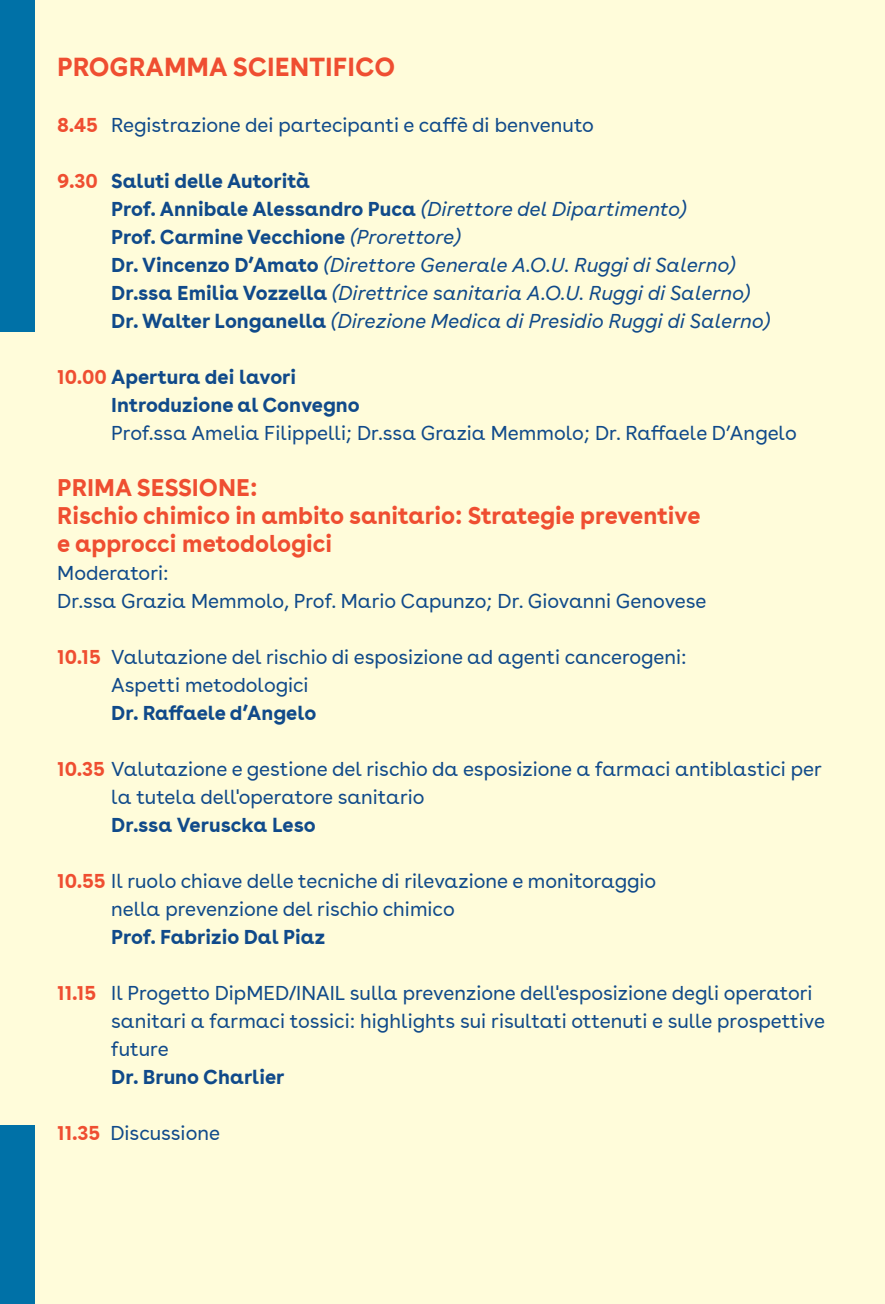
<style>
.page{position:relative;width:885px;height:1304px;background:#fff}
.page>*{position:absolute;margin:0;border:0;box-sizing:border-box;transform-origin:0 0}
.t1{font:700 26px "AOK Buenos Aires";color:#ef4e31}
.t2{font:700 24px/28px "AOK Buenos Aires";color:#ef4e31}
.t3{font:20px/28px "AOK Buenos Aires";color:#104a8a}
.t4{font:italic 20px/28px "AOK Buenos Aires";color:#104a8a}
.t5{font:700 20px/28px "AOK Buenos Aires";color:#104a8a}
.s1{font-weight:700;color:#ef4e31}
.s2{font-weight:700;font-style:normal;color:#ef4e31}
.s3{font-weight:700;font-style:normal}
.s4{color:#ef4e31}
</style>
<div class="page">
<div style="left:0;top:0;width:884px;height:1304px;background:#fffcda"></div>
<div style="left:0;top:0;width:35px;height:331px;background:#0071a7"></div>
<div style="left:0;top:1125px;width:35px;height:179px;background:#0071a7"></div>
<h1 class="t1" style="left:57px;top:44px;width:339px">PROGRAMMA SCIENTIFICO</h1>
<p class="t3" style="left:57px;top:109px;width:538px"><span class="s1">8.45</span> Registrazione dei partecipanti e caffè di benvenuto</p>
<p class="t4" style="left:111px;top:165px;width:660px;text-indent:-54px"><span class="s2">9.30</span> <span class="s3">Saluti delle Autorità<br>Prof. Annibale Alessandro Puca</span> (Direttore del Dipartimento)<br><span class="s3">Prof. Carmine Vecchione</span> (Prorettore)<br><span class="s3">Dr. Vincenzo D’Amato</span> (Direttore Generale A.O.U. Ruggi di Salerno)<br><span class="s3">Dr.ssa Emilia Vozzella</span> (Direttrice sanitaria A.O.U. Ruggi di Salerno)<br><span class="s3">Dr. Walter Longanella</span> (Direzione Medica di Presidio Ruggi di Salerno)</p>
<p class="t5" style="left:111px;top:361px;width:250px;text-indent:-54px"><span class="s4">10.00</span> Apertura dei lavori<br>Introduzione al Convegno</p>
<p class="t3" style="left:111px;top:417px;width:687px">Prof.ssa Amelia Filippelli; Dr.ssa Grazia Memmolo; Dr. Raffaele D’Angelo</p>
<p class="t2" style="left:57px;top:471px;width:644px">PRIMA SESSIONE:<br>Rischio chimico in ambito sanitario: Strategie preventive e approcci metodologici</p>
<p class="t3" style="left:57px;top:557px;width:650px">Moderatori:<br>Dr.ssa Grazia Memmolo, Prof. Mario Capunzo; Dr. Giovanni Genovese</p>
<p class="t3" style="left:111px;top:641px;width:577px;text-indent:-54px"><span class="s1">10.15</span> Valutazione del rischio di esposizione ad agenti cancerogeni:<br>Aspetti metodologici</p>
<p class="t5" style="left:111px;top:697px;width:206px">Dr. Raffaele d’Angelo</p>
<p class="t3" style="left:111px;top:753px;width:712px;text-indent:-54px"><span class="s1">10.35</span> Valutazione e gestione del rischio da esposizione a farmaci antiblastici per la tutela dell'operatore sanitario</p>
<p class="t5" style="left:111px;top:809px;width:206px">Dr.ssa Veruscka Leso</p>
<p class="t3" style="left:111px;top:865px;width:546px;text-indent:-54px"><span class="s1">10.55</span> Il ruolo chiave delle tecniche di rilevazione e monitoraggio nella prevenzione del rischio chimico</p>
<p class="t5" style="left:111px;top:921px;width:215px">Prof. Fabrizio Dal Piaz</p>
<p class="t3" style="left:111px;top:977px;width:715px;text-indent:-54px"><span class="s1">11.15</span> Il Progetto DipMED/INAIL sulla prevenzione dell'esposizione degli operatori sanitari a farmaci tossici: highlights sui risultati ottenuti e sulle prospettive future</p>
<p class="t5" style="left:111px;top:1061px;width:175px">Dr. Bruno Charlier</p>
<p class="t3" style="left:57px;top:1117px;width:164px"><span class="s1">11.35</span> Discussione</p>
</div>
